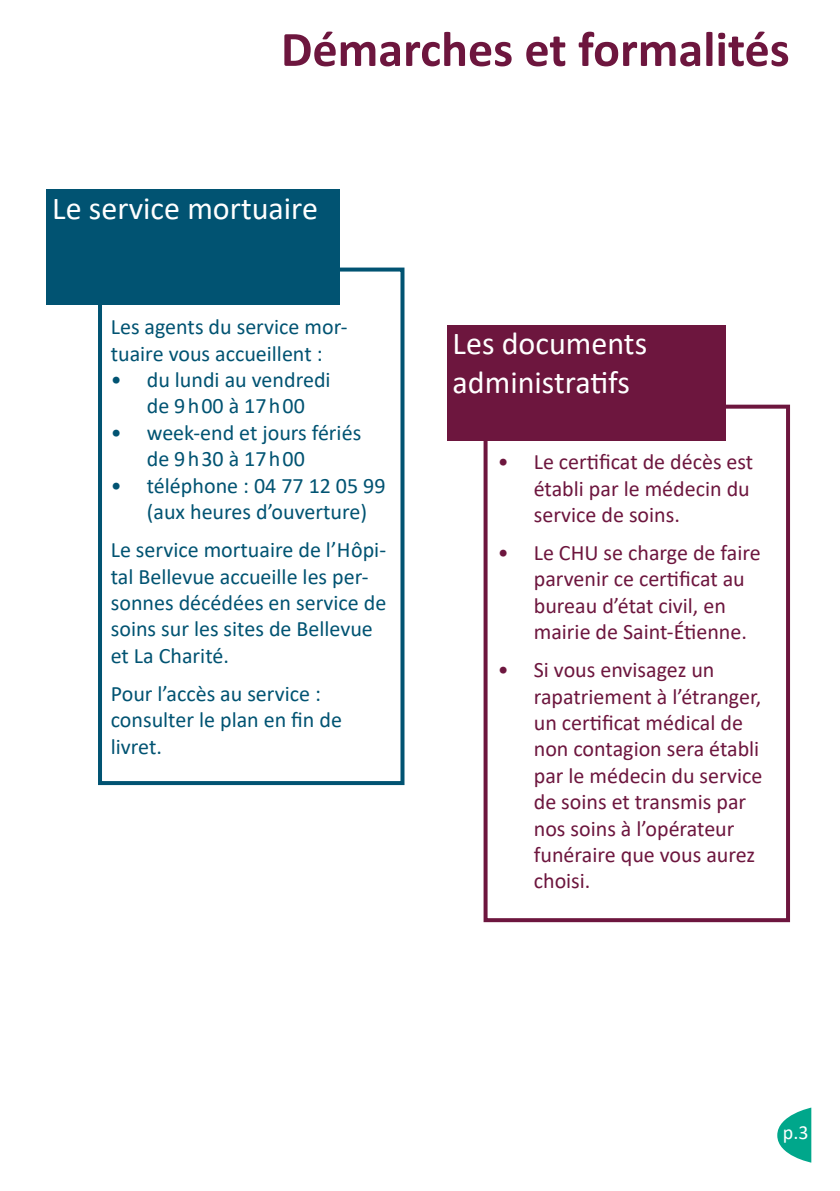
<style>
.page{position:relative;width:840px;height:1191px;background:#fff}
.page>*{position:absolute;margin:0;border:0;box-sizing:border-box;transform-origin:0 0}
.t1{font:700 50px "Calibri";color:#6d163e}
.t2{font:32px/38.4px "Calibri";color:#fff}
.t3{font:22px/26.4px "Calibri";color:#015372}
.t4{font:22px/26.4px "Calibri";color:#6d163e}
.t5{font:20px "Calibri";color:#fff}
</style>
<div class="page">
<div style="left:98px;top:267px;width:306px;height:518px;border:4px solid #015372"></div>
<div style="left:46px;top:189px;width:293px;height:116px;background:#015372"></div>
<div style="left:446px;top:325px;width:278px;height:115px;background:#6d163e"></div>
<div style="left:483px;top:405px;width:306px;height:517px;border:4px solid #6d163e"></div>
<svg style="left:777px;top:1108px;width:33px;height:54px"></svg>
<h1 class="t1" style="left:281px;top:14px;width:510px">Démarches et formalités</h1>
<h2 class="t2" style="left:52px;top:188px;width:267px">Le service mortuaire</h2>
<p class="t3" style="left:111px;top:313px;width:238px">Les agents du service mor&shy;tuaire vous accueillent :</p>
<p class="t3" style="left:111px;top:366px;width:221px;text-align:center">• du lundi au vendredi de 9h00 à 17h00</p>
<p class="t3" style="left:147px;top:419px;width:216px;text-indent:-36px">• week-end et jours fériés de 9h30 à 17h00</p>
<p class="t3" style="left:147px;top:471px;width:240px;text-indent:-36px">• téléphone : 04 77 12 05 99 (aux heures d’ouverture)</p>
<p class="t3" style="left:111px;top:536px;width:277px">Le service mortuaire de l’Hôpi&shy;tal Bellevue accueille les per&shy;sonnes décédées en service de soins sur les sites de Bellevue et La Charité.</p>
<p class="t3" style="left:111px;top:679px;width:232px">Pour l’accès au service : consulter le plan en fin de livret.</p>
<h2 class="t2" style="left:452px;top:324px;width:196px">Les documents administratifs</h2>
<p class="t4" style="left:533px;top:448px;width:221px;text-indent:-36px">• Le certificat de décès est établi par le médecin du service de soins.</p>
<p class="t4" style="left:533px;top:539px;width:228px;text-indent:-36px">• Le CHU se charge de faire parvenir ce certificat au bureau d’état civil, en mairie de Saint-Étienne.</p>
<p class="t4" style="left:533px;top:656px;width:230px;text-indent:-36px">• Si vous envisagez un rapatriement à l’étranger, un certificat médical de non contagion sera établi par le médecin du service de soins et transmis par nos soins à l’opérateur funéraire que vous aurez choisi.</p>
<p class="t5" style="left:782px;top:1118px;width:27px">p.3</p>
</div>
